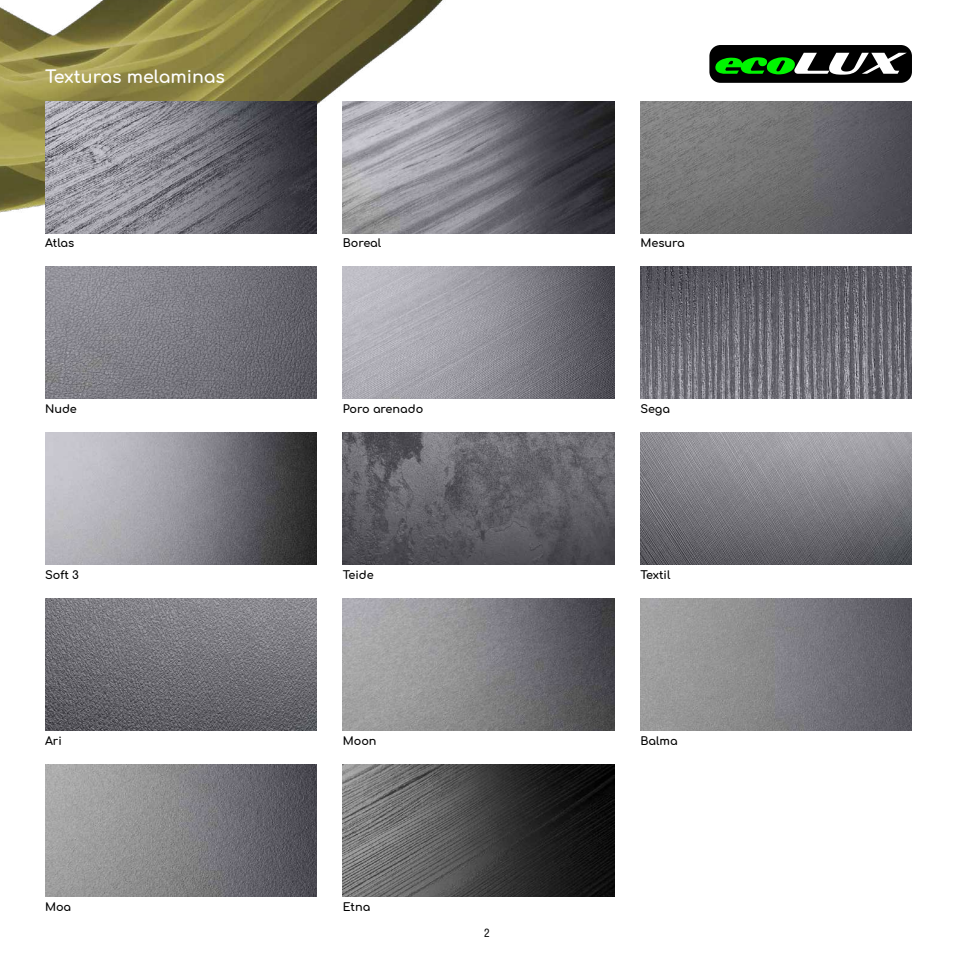
<style>
.page{position:relative;width:957px;height:957px;background:#fff}
.page>*{position:absolute;margin:0;border:0;box-sizing:border-box;transform-origin:0 0}
.t1{font:700 17.38px "Comfortaa";color:#fff}
.t2{font:700 11.25px "Comfortaa";color:#000}
.t3{font:condensed 11.25px "Helvetica CE";color:#000}
</style>
<div class="page">
<img style="left:0;top:0;width:552px;height:234px">
<img style="left:343px;top:765px;width:271px;height:132px">
<img style="left:45px;top:765px;width:271px;height:132px">
<img style="left:343px;top:101px;width:271px;height:132px">
<img style="left:640px;top:101px;width:272px;height:132px">
<img style="left:45px;top:101px;width:271px;height:132px">
<img style="left:343px;top:433px;width:271px;height:132px">
<img style="left:45px;top:433px;width:271px;height:132px">
<img style="left:640px;top:433px;width:272px;height:132px">
<img style="left:343px;top:267px;width:271px;height:132px">
<img style="left:45px;top:267px;width:271px;height:132px">
<img style="left:640px;top:267px;width:272px;height:132px">
<img style="left:343px;top:599px;width:271px;height:132px">
<img style="left:45px;top:599px;width:271px;height:132px">
<img style="left:640px;top:599px;width:272px;height:132px">
<div style="left:709px;top:45px;width:203px;height:38px;background:#000;border-radius:11px"></div>
<svg style="left:715px;top:53px;width:191px;height:22px"></svg>
<h1 class="t1" style="left:45px;top:60px;width:182px">Texturas melaminas</h1>
<p class="t2" style="left:45px;top:233px;width:31px">Atlas</p>
<p class="t2" style="left:343px;top:233px;width:40px">Boreal</p>
<p class="t2" style="left:640px;top:233px;width:46px">Mesura</p>
<p class="t2" style="left:45px;top:399px;width:33px">Nude</p>
<p class="t2" style="left:343px;top:399px;width:82px">Poro arenado</p>
<p class="t2" style="left:640px;top:399px;width:31px">Sega</p>
<p class="t2" style="left:45px;top:565px;width:36px">Soft 3</p>
<p class="t2" style="left:343px;top:565px;width:33px">Teide</p>
<p class="t2" style="left:640px;top:565px;width:31px">Textil</p>
<p class="t2" style="left:45px;top:731px;width:18px">Ari</p>
<p class="t2" style="left:343px;top:731px;width:35px">Moon</p>
<p class="t2" style="left:640px;top:731px;width:39px">Balma</p>
<p class="t2" style="left:45px;top:896px;width:28px">Moa</p>
<p class="t2" style="left:343px;top:896px;width:29px">Etna</p>
<p class="t3" style="left:484px;top:926px;width:7px">2</p>
</div>
